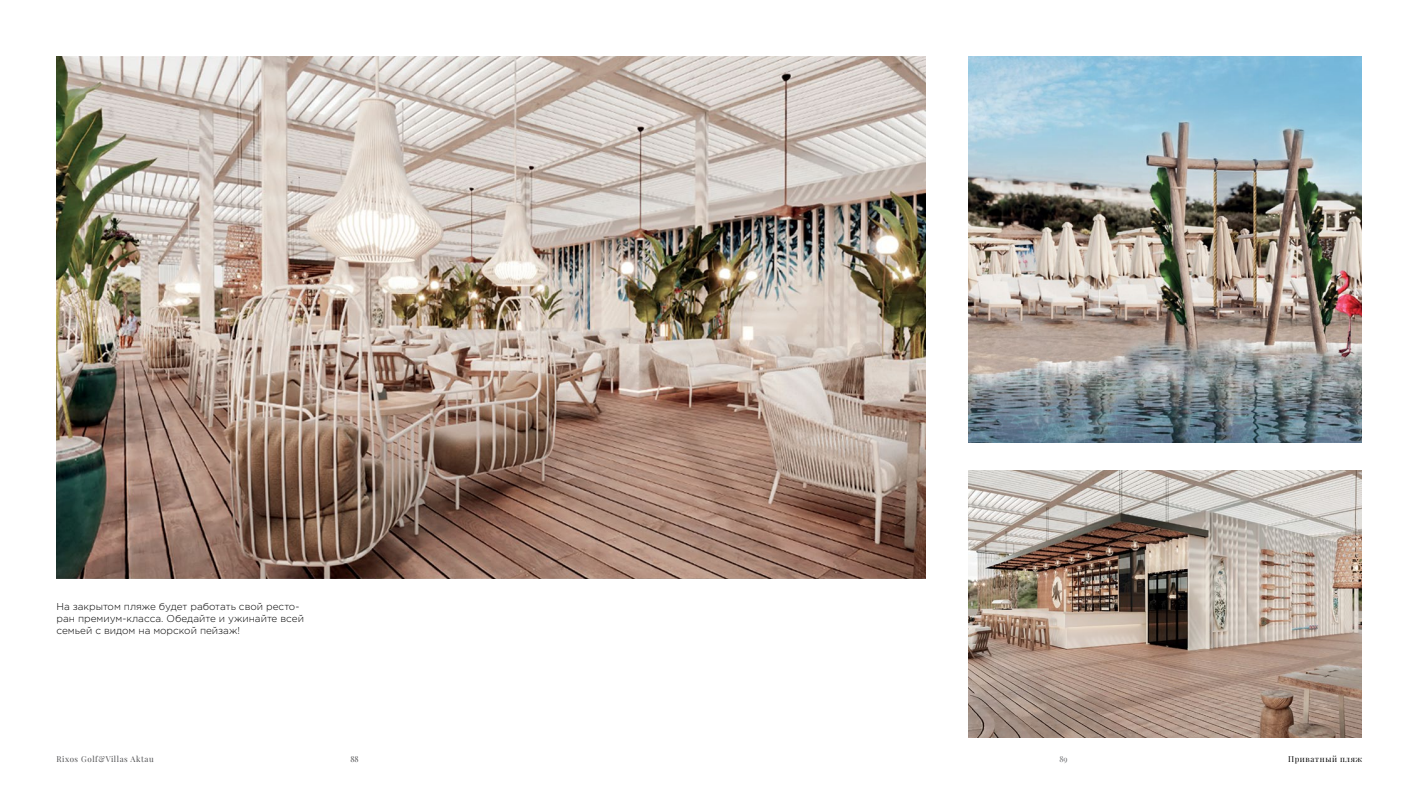
<style>
.page{position:relative;width:1418px;height:794px;background:#fff}
.page>*{position:absolute;margin:0;border:0;box-sizing:border-box;transform-origin:0 0}
.t1{font:300 10px/12px "Gotham Pro";color:#000}
.t2{font:8px "Playfair Display";letter-spacing:.07em;color:#4d4d4f}
.t3{font:8px "Playfair Display";letter-spacing:.07em;color:#000}
.t4{font:8px "Playfair Display SC";color:#4d4d4f}
.t5{font:8px "Playfair Display SC";color:#6c6d70}
</style>
<div class="page">
<img style="left:56px;top:57px;width:869px;height:521px">
<img style="left:969px;top:57px;width:392px;height:385px">
<img style="left:969px;top:471px;width:392px;height:266px">
<p class="t1" style="left:56px;top:600px;width:249px">На закрытом пляже будет работать свой ресто&shy;ран премиум-класса. Обедайте и ужинайте всей семьей с видом на морской пейзаж!</p>
<p class="t2" style="left:56px;top:753px;width:99px">Rixos Golf&amp;Villas Aktau</p>
<p class="t4" style="left:350px;top:754px;width:10px">88</p>
<p class="t5" style="left:1059px;top:754px;width:10px">89</p>
<p class="t3" style="left:1288px;top:752px;width:76px">Приватный пляж</p>
</div>
